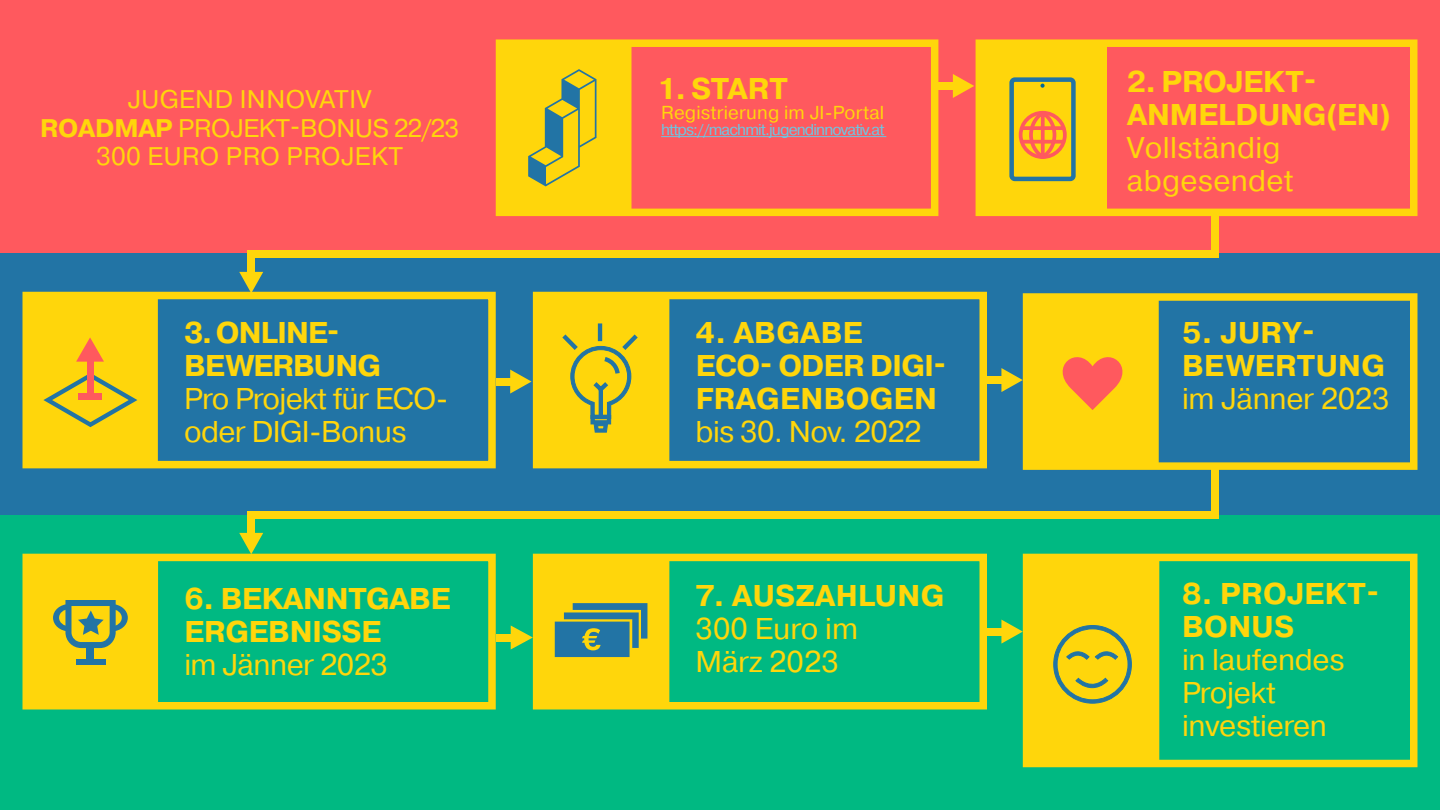
<style>
.page{position:relative;width:1440px;height:810px;background:#fff}
.page>*{position:absolute;margin:0;border:0;box-sizing:border-box;transform-origin:0 0}
.t1{font:700 30px/33px "Pragmatica";letter-spacing:-.005em;color:#ffd60b}
.t2{font:30px/33px "Pragmatica";letter-spacing:-.01em;color:#ffd60b}
.t3{font:30px/33px "Pragmatica";letter-spacing:.01em;color:#ffd60b}
.t4{font:700 30px/33px "Pragmatica";letter-spacing:-.03em;color:#ffd60b}
.t5{font:25.5px/28.5px "Pragmatica";letter-spacing:.02em;color:#ffd60b;text-align:center}
.t6{font:18.75px "Pragmatica";letter-spacing:.01em;color:#ffd60b}
.t7{font:15.75px "Pragmatica";letter-spacing:-.055em;color:#6cc6e3}
.s1{font-weight:700}
</style>
<div class="page">
<div style="left:0;top:0;width:1440px;height:254px;background:#ff595e"></div>
<div style="left:0;top:254px;width:1440px;height:261px;background:#2274a5"></div>
<div style="left:0;top:515px;width:1440px;height:295px;background:#00b982"></div>
<div style="left:496px;top:634px;width:28px;height:7px;background:#ffd60b"></div>
<svg style="left:511px;top:625px;width:22px;height:25px"></svg>
<div style="left:248px;top:518px;width:7px;height:28px;background:#ffd60b"></div>
<svg style="left:239px;top:533px;width:24px;height:21px"></svg>
<div style="left:248px;top:511px;width:971px;height:7px;background:#ffd60b"></div>
<div style="left:1211px;top:464px;width:8px;height:51px;background:#ffd60b"></div>
<div style="left:496px;top:378px;width:27px;height:7px;background:#ffd60b"></div>
<svg style="left:510px;top:370px;width:22px;height:24px"></svg>
<div style="left:938px;top:82px;width:28px;height:8px;background:#ffd60b"></div>
<svg style="left:953px;top:74px;width:21px;height:24px"></svg>
<div style="left:533px;top:292px;width:454px;height:176px;border:8px solid #ffd60b"></div>
<div style="left:662px;top:294px;width:7px;height:172px;background:#ffd60b"></div>
<div style="left:535px;top:294px;width:131px;height:172px;background:#ffd60b"></div>
<div style="left:22px;top:554px;width:474px;height:156px;border:8px solid #ffd60b"></div>
<div style="left:151px;top:559px;width:7px;height:147px;background:#ffd60b"></div>
<div style="left:27px;top:559px;width:127px;height:147px;background:#ffd60b"></div>
<div style="left:1023px;top:554px;width:395px;height:213px;border:8px solid #ffd60b"></div>
<div style="left:1152px;top:561px;width:7px;height:199px;background:#ffd60b"></div>
<div style="left:1028px;top:561px;width:128px;height:200px;background:#ffd60b"></div>
<div style="left:496px;top:39px;width:442px;height:177px;border:8px solid #ffd60b"></div>
<div style="left:624px;top:43px;width:8px;height:168px;background:#ffd60b"></div>
<div style="left:501px;top:43px;width:126px;height:169px;background:#ffd60b"></div>
<svg style="left:528px;top:69px;width:69px;height:117px"></svg>
<div style="left:976px;top:39px;width:442px;height:177px;border:8px solid #ffd60b"></div>
<div style="left:980px;top:42px;width:126px;height:172px;background:#ffd60b"></div>
<div style="left:1023px;top:293px;width:395px;height:177px;border:8px solid #ffd60b"></div>
<div style="left:1151px;top:296px;width:8px;height:171px;background:#ffd60b"></div>
<div style="left:1028px;top:296px;width:127px;height:171px;background:#ffd60b"></div>
<div style="left:533px;top:554px;width:454px;height:156px;border:8px solid #ffd60b"></div>
<div style="left:662px;top:556px;width:7px;height:149px;background:#ffd60b"></div>
<div style="left:538px;top:556px;width:126px;height:149px;background:#ffd60b"></div>
<div style="left:22px;top:292px;width:474px;height:176px;border:8px solid #ffd60b"></div>
<div style="left:150px;top:297px;width:8px;height:167px;background:#ffd60b"></div>
<div style="left:27px;top:295px;width:127px;height:169px;background:#ffd60b"></div>
<div style="left:1211px;top:213px;width:8px;height:41px;background:#ffd60b"></div>
<div style="left:248px;top:257px;width:7px;height:28px;background:#ffd60b"></div>
<svg style="left:239px;top:272px;width:24px;height:21px"></svg>
<div style="left:248px;top:250px;width:971px;height:8px;background:#ffd60b"></div>
<div style="left:987px;top:376px;width:28px;height:8px;background:#ffd60b"></div>
<svg style="left:1001px;top:368px;width:22px;height:24px"></svg>
<div style="left:987px;top:628px;width:28px;height:7px;background:#ffd60b"></div>
<svg style="left:1001px;top:620px;width:22px;height:24px"></svg>
<hr style="left:661px;top:136px;width:225px;height:1px;background:#6cc6e3">
<svg style="left:1062px;top:357px;width:61px;height:53px"></svg>
<svg style="left:562px;top:323px;width:76px;height:110px"></svg>
<div style="left:1009px;top:77px;width:67px;height:104px;border:4px solid #2274a5;border-radius:3px"></div>
<svg style="left:1040px;top:84px;width:5px;height:4px"></svg>
<div style="left:1019px;top:111px;width:48px;height:48px;border:4px solid #ff595e;border-radius:50%"></div>
<svg style="left:1027px;top:110px;width:31px;height:49px"></svg>
<hr style="left:1022px;top:126px;width:42px;height:4px;background:#ff595e">
<svg style="left:1022px;top:140px;width:42px;height:4px"></svg>
<svg style="left:43px;top:369px;width:95px;height:59px"></svg>
<div style="left:87px;top:356px;width:6px;height:42px;background:#ff595e"></div>
<div style="left:78px;top:393px;width:24px;height:7px;background:#ff595e"></div>
<svg style="left:76px;top:337px;width:28px;height:25px"></svg>
<div style="left:87px;top:644px;width:7px;height:21px;background:#2274a5"></div>
<div style="left:76px;top:659px;width:29px;height:6px;background:#2274a5"></div>
<svg style="left:53px;top:600px;width:75px;height:48px"></svg>
<svg style="left:555px;top:603px;width:92px;height:54px"></svg>
<svg style="left:1053px;top:625px;width:79px;height:79px"></svg>
<p class="t5" style="left:40px;top:86px;width:421px">JUGEND INNOVATIV<br><span class="s1">ROADMAP</span> PROJEKT-BONUS 22/23<br>300 EURO PRO PROJEKT</p>
<p class="t4" style="left:184px;top:317px;width:198px">3. ONLINE-<br>BEWERBUNG</p>
<p class="t2" style="left:184px;top:383px;width:266px">Pro Projekt für ECO&shy;oder DIGI-Bonus</p>
<p class="t1" style="left:184px;top:582px;width:268px">6. BEKANNTGABE<br>ERGEBNISSE</p>
<p class="t2" style="left:184px;top:649px;width:205px">im Jänner 2023</p>
<p class="t1" style="left:657px;top:73px;width:132px">1. START</p>
<p class="t1" style="left:1127px;top:66px;width:266px">2. PROJEKT-<br>ANMELDUNG(EN)</p>
<p class="t3" style="left:1127px;top:132px;width:168px">Vollständig abgesendet</p>
<p class="t6" style="left:661px;top:101px;width:225px">Registrierung im JI-Portal</p>
<p class="t7" style="left:661px;top:120px;width:225px">https://machmit.jugendinnovativ.at</p>
<p class="t1" style="left:696px;top:317px;width:253px">4. ABGABE<br>ECO- ODER DIGI-<br>FRAGENBOGEN</p>
<p class="t2" style="left:696px;top:416px;width:227px">bis 30. Nov. 2022</p>
<p class="t1" style="left:696px;top:580px;width:250px">7. AUSZAHLUNG</p>
<p class="t2" style="left:696px;top:613px;width:164px">300 Euro im<br>März 2023</p>
<p class="t1" style="left:1182px;top:317px;width:205px">5. JURY-<br>BEWERTUNG</p>
<p class="t2" style="left:1182px;top:383px;width:209px">im Jänner 2023</p>
<p class="t1" style="left:1182px;top:578px;width:199px">8. PROJEKT-<br>BONUS</p>
<p class="t2" style="left:1182px;top:644px;width:164px">in laufendes<br>Projekt investieren</p>
</div>
